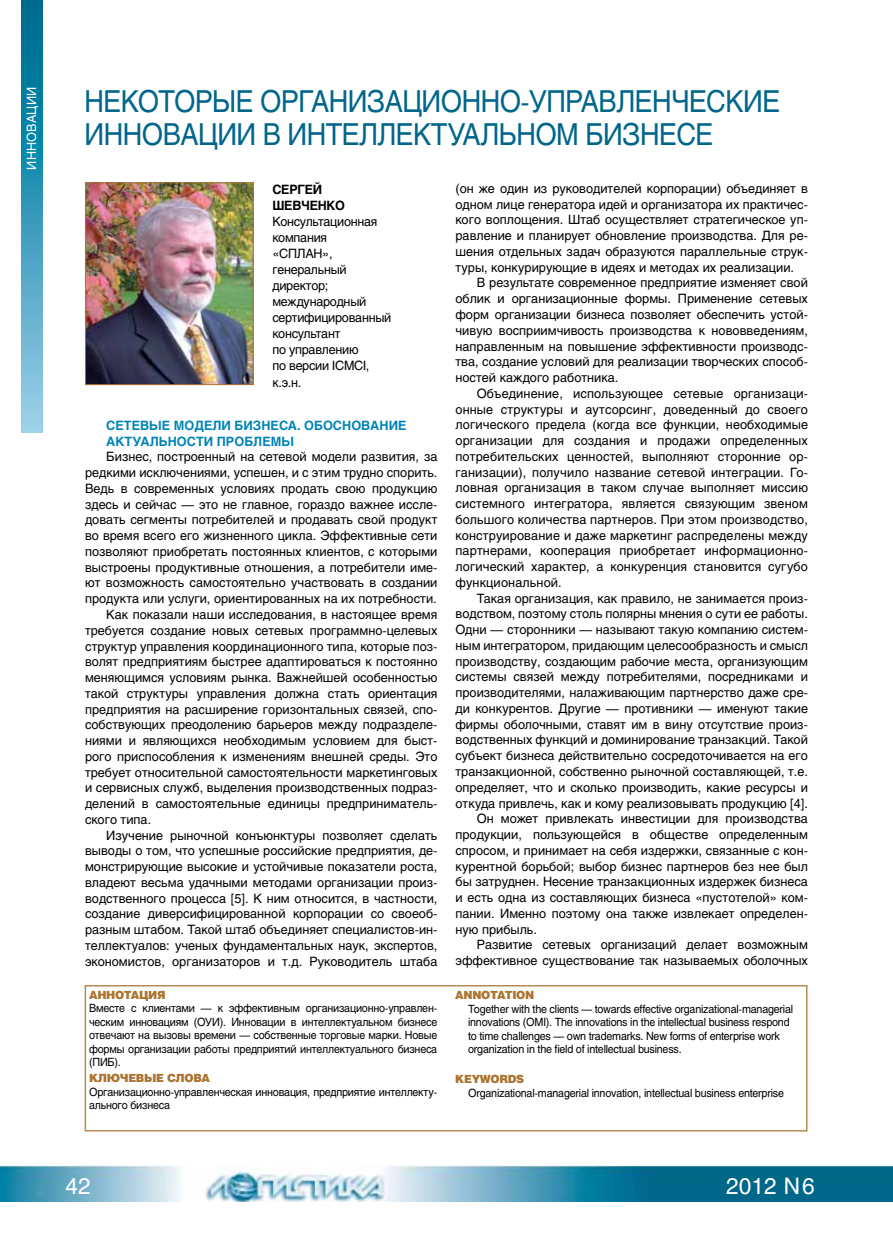
<style>
.page{position:relative;width:893px;height:1234px;background:#fff}
.page>*{position:absolute;margin:0;border:0;box-sizing:border-box;transform-origin:0 0}
.t1{font:30px/33px "Helios";letter-spacing:-.02em;color:#00668a;scale:.9 1}
.t2{font:22.5px "Helios";color:#fff}
.t3{font:12.75px/15.8px "Helios";color:#000;text-align:justify}
.t4{font:12.75px/16px "Helios";letter-spacing:-.02em;color:#000}
.t5{font:700 12.75px/15.8px "Helios";color:#0084b6}
.t6{font:700 12.75px/16px "Helios";letter-spacing:-.02em;color:#000}
.t7{font:12.75px "Helios";letter-spacing:.01em;color:#fff}
.t8{font:11.25px/13.5px "Helios";letter-spacing:-.02em;color:#000;scale:.95 1}
.t9{font:900 11.25px "Helios";letter-spacing:-.03em;color:#ab7430}
</style>
<div class="page">
<img style="left:0;top:1165px;width:893px;height:36px">
<svg style="left:21px;top:0;width:22px;height:432px;background:#3a9abb"></svg>
<img style="left:87px;top:184px;width:165px;height:199px">
<div style="left:85px;top:182px;width:169px;height:203px;border:1px solid #ab7430"></div>
<div style="left:85px;top:984px;width:722px;height:147px;border:2px solid #b88951"></div>
<p class="t7" style="left:24px;top:169px;width:84px;rotate:-90deg">ИННОВАЦИИ</p>
<h1 class="t1" style="left:85px;top:85px;width:774px">НЕКОТОРЫЕ ОРГАНИЗАЦИОННО-УПРАВЛЕНЧЕСКИЕ<br>ИННОВАЦИИ В ИНТЕЛЛЕКТУАЛЬНОМ БИЗНЕСЕ</h1>
<p class="t6" style="left:272px;top:181px;width:51px">СЕРГЕЙ<br>ШЕВЧЕНКО</p>
<p class="t4" style="left:272px;top:213px;width:120px">Консультационная компания<br>«СПЛАН», генеральный директор; международный сертифицированный консультант<br>по управлению<br>по версии ICMCI, к.э.н.</p>
<p class="t3" style="left:455px;top:180px;width:354px">(он же один из руководителей корпорации) объединяет в одном лице генератора идей и организатора их практичес&shy;кого воплощения. Штаб осуществляет стратегическое уп&shy;равление и планирует обновление производства. Для ре&shy;шения отдельных задач образуются параллельные струк&shy;туры, конкурирующие в идеях и методах их реализации.</p>
<p class="t3" style="left:455px;top:275px;width:354px;text-indent:21px">В результате современное предприятие изменяет свой облик и организационные формы. Применение сетевых форм организации бизнеса позволяет обеспечить устой&shy;чивую восприимчивость производства к нововведениям, направленным на повышение эффективности производс&shy;тва, создание условий для реализации творческих способ&shy;ностей каждого работника.</p>
<p class="t3" style="left:455px;top:385px;width:354px;text-indent:21px">Объединение, использующее сетевые организаци&shy;онные структуры и аутсорсинг, доведенный до своего логического предела (когда все функции, необходимые организации для создания и продажи определенных потребительских ценностей, выполняют сторонние ор&shy;ганизации), получило название сетевой интеграции. Го&shy;ловная организация в таком случае выполняет миссию системного интегратора, является связующим звеном большого количества партнеров. При этом производство, конструирование и даже маркетинг распределены между партнерами, кооперация приобретает информационно&shy;логический характер, а конкуренция становится сугубо функциональной.</p>
<p class="t3" style="left:477px;top:590px;width:333px">Такая организация, как правило, не занимается произ-</p>
<p class="t3" style="left:455px;top:605px;width:354px">водством, поэтому столь полярны мнения о сути ее работы.</p>
<p class="t3" style="left:455px;top:621px;width:354px">Одни — сторонники — называют такую компанию систем-</p>
<p class="t3" style="left:455px;top:637px;width:354px">ным интегратором, придающим целесообразность и смысл</p>
<p class="t3" style="left:455px;top:653px;width:354px">производству, создающим рабочие места, организующим</p>
<p class="t3" style="left:455px;top:668px;width:354px">системы связей между потребителями, посредниками и</p>
<p class="t3" style="left:455px;top:684px;width:354px">производителями, налаживающим партнерство даже сре-</p>
<p class="t3" style="left:455px;top:700px;width:354px">ди конкурентов. Другие — противники — именуют такие</p>
<p class="t3" style="left:455px;top:716px;width:354px">фирмы оболочными, ставят им в вину отсутствие произ-</p>
<p class="t3" style="left:455px;top:731px;width:354px">водственных функций и доминирование транзакций. Такой</p>
<p class="t3" style="left:455px;top:747px;width:354px">субъект бизнеса действительно сосредоточивается на его</p>
<p class="t3" style="left:455px;top:763px;width:354px">транзакционной, собственно рыночной составляющей, т.е.</p>
<p class="t3" style="left:455px;top:779px;width:354px">определяет, что и сколько производить, какие ресурсы и</p>
<p class="t3" style="left:455px;top:794px;width:354px">откуда привлечь, как и кому реализовывать продукцию [4].</p>
<p class="t3" style="left:477px;top:810px;width:333px">Он может привлекать инвестиции для производства</p>
<p class="t3" style="left:455px;top:826px;width:354px">продукции, пользующейся в обществе определенным</p>
<p class="t3" style="left:455px;top:842px;width:354px">спросом, и принимает на себя издержки, связанные с кон-</p>
<p class="t3" style="left:455px;top:857px;width:354px">курентной борьбой; выбор бизнес партнеров без нее был</p>
<p class="t3" style="left:455px;top:873px;width:354px">бы затруднен. Несение транзакционных издержек бизнеса</p>
<p class="t3" style="left:455px;top:889px;width:354px">и есть одна из составляющих бизнеса «пустотелой» ком-</p>
<p class="t3" style="left:455px;top:905px;width:354px">пании. Именно поэтому она также извлекает определен-</p>
<p class="t3" style="left:455px;top:920px;width:83px">ную прибыль.</p>
<p class="t3" style="left:477px;top:936px;width:333px">Развитие сетевых организаций делает возможным</p>
<p class="t3" style="left:455px;top:952px;width:354px">эффективное существование так называемых оболочных</p>
<p class="t5" style="left:106px;top:417px;width:302px">Сетевые модели бизнеса. Обоснование актуальности проблемы</p>
<p class="t3" style="left:106px;top:449px;width:333px">Бизнес, построенный на сетевой модели развития, за</p>
<p class="t3" style="left:85px;top:464px;width:354px">редкими исключениями, успешен, и с этим трудно спорить.</p>
<p class="t3" style="left:85px;top:480px;width:354px">Ведь в современных условиях продать свою продукцию</p>
<p class="t3" style="left:85px;top:496px;width:354px">здесь и сейчас — это не главное, гораздо важнее иссле-</p>
<p class="t3" style="left:85px;top:512px;width:354px">довать сегменты потребителей и продавать свой продукт</p>
<p class="t3" style="left:85px;top:527px;width:354px">во время всего его жизненного цикла. Эффективные сети</p>
<p class="t3" style="left:85px;top:543px;width:354px">позволяют приобретать постоянных клиентов, с которыми</p>
<p class="t3" style="left:85px;top:559px;width:354px">выстроены продуктивные отношения, а потребители име-</p>
<p class="t3" style="left:85px;top:575px;width:354px">ют возможность самостоятельно участвовать в создании</p>
<p class="t3" style="left:85px;top:590px;width:353px">продукта или услуги, ориентированных на их потребности.</p>
<p class="t3" style="left:106px;top:606px;width:333px">Как показали наши исследования, в настоящее время</p>
<p class="t3" style="left:85px;top:622px;width:354px">требуется создание новых сетевых программно-целевых</p>
<p class="t3" style="left:85px;top:638px;width:354px">структур управления координационного типа, которые поз-</p>
<p class="t3" style="left:85px;top:653px;width:354px">волят предприятиям быстрее адаптироваться к постоянно</p>
<p class="t3" style="left:85px;top:669px;width:354px">меняющимся условиям рынка. Важнейшей особенностью</p>
<p class="t3" style="left:85px;top:685px;width:354px">такой структуры управления должна стать ориентация</p>
<p class="t3" style="left:85px;top:701px;width:354px">предприятия на расширение горизонтальных связей, спо-</p>
<p class="t3" style="left:85px;top:716px;width:354px">собствующих преодолению барьеров между подразделе-</p>
<p class="t3" style="left:85px;top:732px;width:354px">ниями и являющихся необходимым условием для быст-</p>
<p class="t3" style="left:85px;top:748px;width:354px">рого приспособления к изменениям внешней среды. Это</p>
<p class="t3" style="left:85px;top:763px;width:354px">требует относительной самостоятельности маркетинговых</p>
<p class="t3" style="left:85px;top:779px;width:354px">и сервисных служб, выделения производственных подраз-</p>
<p class="t3" style="left:85px;top:795px;width:354px">делений в самостоятельные единицы предприниматель-</p>
<p class="t3" style="left:85px;top:811px;width:68px">ского типа.</p>
<p class="t3" style="left:106px;top:826px;width:333px">Изучение рыночной конъюнктуры позволяет сделать</p>
<p class="t3" style="left:85px;top:842px;width:354px">выводы о том, что успешные российские предприятия, де-</p>
<p class="t3" style="left:85px;top:858px;width:354px">монстрирующие высокие и устойчивые показатели роста,</p>
<p class="t3" style="left:85px;top:874px;width:354px">владеют весьма удачными методами организации произ-</p>
<p class="t3" style="left:85px;top:889px;width:354px">водственного процесса [5]. К ним относится, в частности,</p>
<p class="t3" style="left:85px;top:905px;width:354px">создание диверсифицированной корпорации со своеоб-</p>
<p class="t3" style="left:85px;top:921px;width:354px">разным штабом. Такой штаб объединяет специалистов-ин-</p>
<p class="t3" style="left:85px;top:937px;width:354px">теллектуалов: ученых фундаментальных наук, экспертов,</p>
<p class="t3" style="left:85px;top:952px;width:354px">экономистов, организаторов и т.д. Руководитель штаба</p>
<p class="t9" style="left:89px;top:987px;width:78px">АННОТАЦИЯ</p>
<p class="t8" style="left:89px;top:1001px;width:368px;text-align:justify">Вместе с клиентами — к эффективным организационно-управлен&shy;ческим инновациям (ОУИ). Инновации в интеллектуальном бизнесе отвечают на вызовы времени — собственные торговые марки. Новые формы организации работы предприятий интеллектуального бизнеса (ПИБ).</p>
<p class="t9" style="left:89px;top:1070px;width:123px">КЛЮЧЕВЫЕ СЛОВА</p>
<p class="t8" style="left:89px;top:1084px;width:368px">Организационно-управленческая инновация, предприятие интеллекту&shy;ального бизнеса</p>
<p class="t9" style="left:455px;top:988px;width:80px">ANNOTATION</p>
<p class="t8" style="left:468px;top:1001px;width:344px">Together with the clients — towards effective organizational-managerial innovations (OMI). The innovations in the intellectual business respond to time challenges — own trademarks. New forms of enterprise work organization in the field of intellectual business.</p>
<p class="t9" style="left:455px;top:1071px;width:71px">KEYWORDS</p>
<p class="t8" style="left:468px;top:1085px;width:334px">Organizational-managerial innovation, intellectual business enterprise</p>
<h2 class="t2" style="left:66px;top:1172px;width:27px">42</h2>
<h2 class="t2" style="left:726px;top:1172px;width:90px">2012 N6</h2>
</div>
